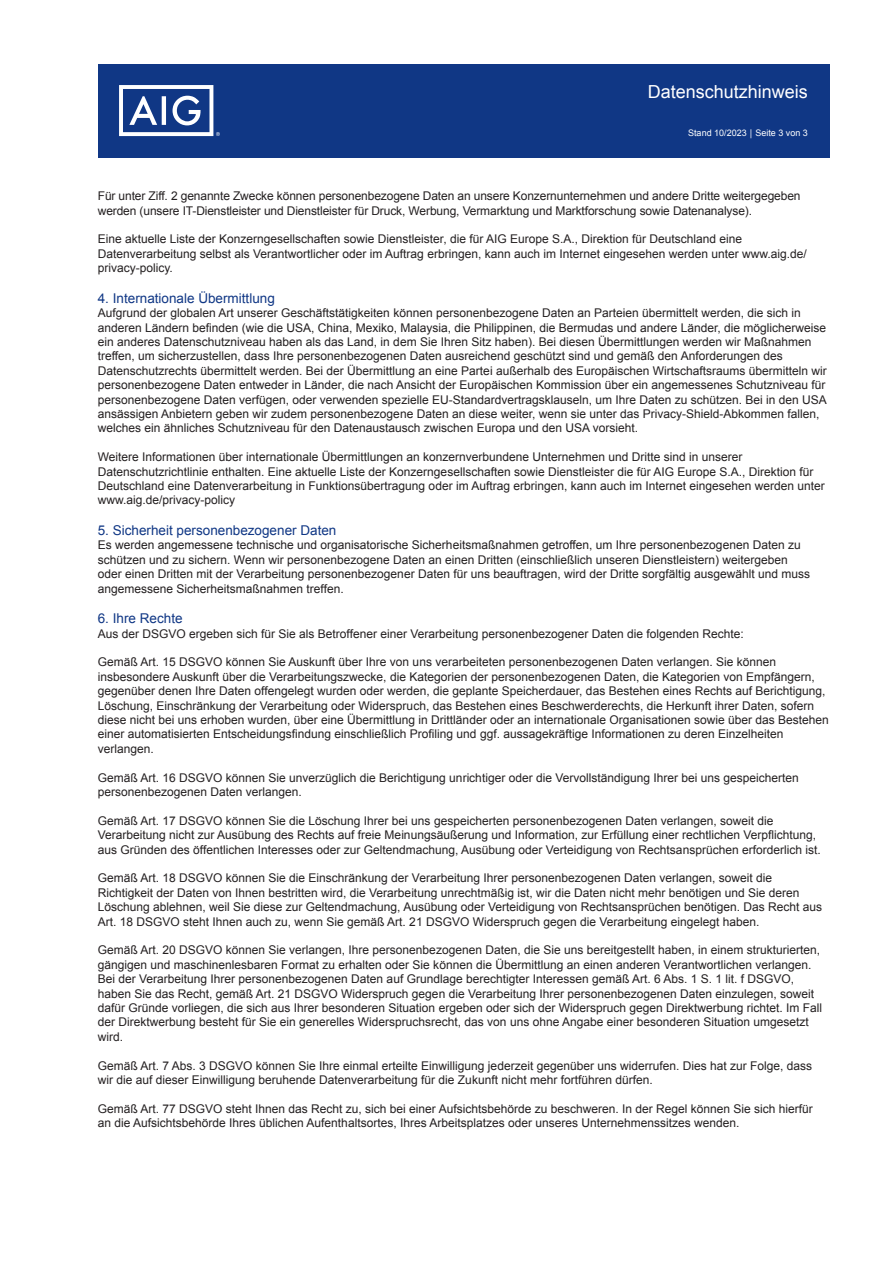
<style>
.page{position:relative;width:893px;height:1263px;background:#fff}
.page>*{position:absolute;margin:0;border:0;box-sizing:border-box;transform-origin:0 0}
.t1{font:18px "Arial";color:#fff}
.t2{font:13.5px "Arial";color:#103785}
.t3{font:12px/14.4px "Arial";color:#231f20}
.t4{font:9px "Arial";color:#fff}
.s1{font-family:"Futura PT"}
</style>
<div class="page">
<div style="left:98px;top:64px;width:731px;height:93px;background:#103785"></div>
<svg style="left:119px;top:85px;width:101px;height:51px"></svg>
<h1 class="t1" style="left:648px;top:80px;width:162px">Datenschutzhinweis</h1>
<p class="t4" style="left:688px;top:127px;width:121px">Stand 10/2023 <span class="s1">|</span> Seite 3 von 3</p>
<p class="t3" style="left:98px;top:189px;width:704px">Für unter Ziff. 2 genannte Zwecke können personenbezogene Daten an unsere Konzernunternehmen und andere Dritte weitergegeben werden (unsere IT-Dienstleister und Dienstleister für Druck, Werbung, Vermarktung und Marktforschung sowie Datenanalyse).</p>
<p class="t3" style="left:98px;top:232px;width:711px">Eine aktuelle Liste der Konzerngesellschaften sowie Dienstleister, die für AIG Europe S.A., Direktion für Deutschland eine<br>Datenverarbeitung selbst als Verantwortlicher oder im Auftrag erbringen, kann auch im Internet eingesehen werden unter www.aig.de/ privacy-policy.</p>
<p class="t2" style="left:98px;top:289px;width:179px">4. Internationale Übermittlung</p>
<p class="t3" style="left:98px;top:306px;width:731px">Aufgrund der globalen Art unserer Geschäftstätigkeiten können personenbezogene Daten an Parteien übermittelt werden, die sich in anderen Ländern befinden (wie die USA, China, Mexiko, Malaysia, die Philippinen, die Bermudas und andere Länder, die möglicherweise ein anderes Datenschutzniveau haben als das Land, in dem Sie Ihren Sitz haben). Bei diesen Übermittlungen werden wir Maßnahmen treffen, um sicherzustellen, dass Ihre personenbezogenen Daten ausreichend geschützt sind und gemäß den Anforderungen des Datenschutzrechts übermittelt werden. Bei der Übermittlung an eine Partei außerhalb des Europäischen Wirtschaftsraums übermitteln wir personenbezogene Daten entweder in Länder, die nach Ansicht der Europäischen Kommission über ein angemessenes Schutzniveau für personenbezogene Daten verfügen, oder verwenden spezielle EU-Standardvertragsklauseln, um Ihre Daten zu schützen. Bei in den USA ansässigen Anbietern geben wir zudem personenbezogene Daten an diese weiter, wenn sie unter das Privacy-Shield-Abkommen fallen, welches ein ähnliches Schutzniveau für den Datenaustausch zwischen Europa und den USA vorsieht.</p>
<p class="t3" style="left:98px;top:450px;width:729px">Weitere Informationen über internationale Übermittlungen an konzernverbundene Unternehmen und Dritte sind in unserer Datenschutzrichtlinie enthalten. Eine aktuelle Liste der Konzerngesellschaften sowie Dienstleister die für AIG Europe S.A., Direktion für Deutschland eine Datenverarbeitung in Funktionsübertragung oder im Auftrag erbringen, kann auch im Internet eingesehen werden unter www.aig.de/privacy-policy</p>
<p class="t2" style="left:98px;top:521px;width:240px">5. Sicherheit personenbezogener Daten</p>
<p class="t3" style="left:98px;top:538px;width:714px">Es werden angemessene technische und organisatorische Sicherheitsmaßnahmen getroffen, um Ihre personenbezogenen Daten zu schützen und zu sichern. Wenn wir personenbezogene Daten an einen Dritten (einschließlich unseren Dienstleistern) weitergeben oder einen Dritten mit der Verarbeitung personenbezogener Daten für uns beauftragen, wird der Dritte sorgfältig ausgewählt und muss angemessene Sicherheitsmaßnahmen treffen.</p>
<p class="t2" style="left:98px;top:609px;width:86px">6. Ihre Rechte</p>
<p class="t3" style="left:98px;top:626px;width:648px">Aus der DSGVO ergeben sich für Sie als Betroffener einer Verarbeitung personenbezogener Daten die folgenden Rechte:</p>
<p class="t3" style="left:98px;top:655px;width:733px">Gemäß Art. 15 DSGVO können Sie Auskunft über Ihre von uns verarbeiteten personenbezogenen Daten verlangen. Sie können insbesondere Auskunft über die Verarbeitungszwecke, die Kategorien der personenbezogenen Daten, die Kategorien von Empfängern, gegenüber denen Ihre Daten offengelegt wurden oder werden, die geplante Speicherdauer, das Bestehen eines Rechts auf Berichtigung, Löschung, Einschränkung der Verarbeitung oder Widerspruch, das Bestehen eines Beschwerderechts, die Herkunft ihrer Daten, sofern diese nicht bei uns erhoben wurden, über eine Übermittlung in Drittländer oder an internationale Organisationen sowie über das Bestehen einer automatisierten Entscheidungsfindung einschließlich Profiling und ggf. aussagekräftige Informationen zu deren Einzelheiten verlangen.</p>
<p class="t3" style="left:98px;top:770px;width:703px">Gemäß Art. 16 DSGVO können Sie unverzüglich die Berichtigung unrichtiger oder die Vervollständigung Ihrer bei uns gespeicherten personenbezogenen Daten verlangen.</p>
<p class="t3" style="left:98px;top:813px;width:724px">Gemäß Art. 17 DSGVO können Sie die Löschung Ihrer bei uns gespeicherten personenbezogenen Daten verlangen, soweit die<br>Verarbeitung nicht zur Ausübung des Rechts auf freie Meinungsäußerung und Information, zur Erfüllung einer rechtlichen Verpflichtung, aus Gründen des öffentlichen Interesses oder zur Geltendmachung, Ausübung oder Verteidigung von Rechtsansprüchen erforderlich ist.</p>
<p class="t3" style="left:98px;top:871px;width:726px">Gemäß Art. 18 DSGVO können Sie die Einschränkung der Verarbeitung Ihrer personenbezogenen Daten verlangen, soweit die Richtigkeit der Daten von Ihnen bestritten wird, die Verarbeitung unrechtmäßig ist, wir die Daten nicht mehr benötigen und Sie deren Löschung ablehnen, weil Sie diese zur Geltendmachung, Ausübung oder Verteidigung von Rechtsansprüchen benötigen. Das Recht aus Art. 18 DSGVO steht Ihnen auch zu, wenn Sie gemäß Art. 21 DSGVO Widerspruch gegen die Verarbeitung eingelegt haben.</p>
<p class="t3" style="left:98px;top:943px;width:726px">Gemäß Art. 20 DSGVO können Sie verlangen, Ihre personenbezogenen Daten, die Sie uns bereitgestellt haben, in einem strukturierten, gängigen und maschinenlesbaren Format zu erhalten oder Sie können die Übermittlung an einen anderen Verantwortlichen verlangen.<br>Bei der Verarbeitung Ihrer personenbezogenen Daten auf Grundlage berechtigter Interessen gemäß Art. 6 Abs. 1 S. 1 lit. f DSGVO, haben Sie das Recht, gemäß Art. 21 DSGVO Widerspruch gegen die Verarbeitung Ihrer personenbezogenen Daten einzulegen, soweit dafür Gründe vorliegen, die sich aus Ihrer besonderen Situation ergeben oder sich der Widerspruch gegen Direktwerbung richtet. Im Fall der Direktwerbung besteht für Sie ein generelles Widerspruchsrecht, das von uns ohne Angabe einer besonderen Situation umgesetzt wird.</p>
<p class="t3" style="left:98px;top:1058px;width:716px">Gemäß Art. 7 Abs. 3 DSGVO können Sie Ihre einmal erteilte Einwilligung jederzeit gegenüber uns widerrufen. Dies hat zur Folge, dass wir die auf dieser Einwilligung beruhende Datenverarbeitung für die Zukunft nicht mehr fortführen dürfen.</p>
<p class="t3" style="left:98px;top:1101px;width:717px">Gemäß Art. 77 DSGVO steht Ihnen das Recht zu, sich bei einer Aufsichtsbehörde zu beschweren. In der Regel können Sie sich hierfür an die Aufsichtsbehörde Ihres üblichen Aufenthaltsortes, Ihres Arbeitsplatzes oder unseres Unternehmenssitzes wenden.</p>
</div>
